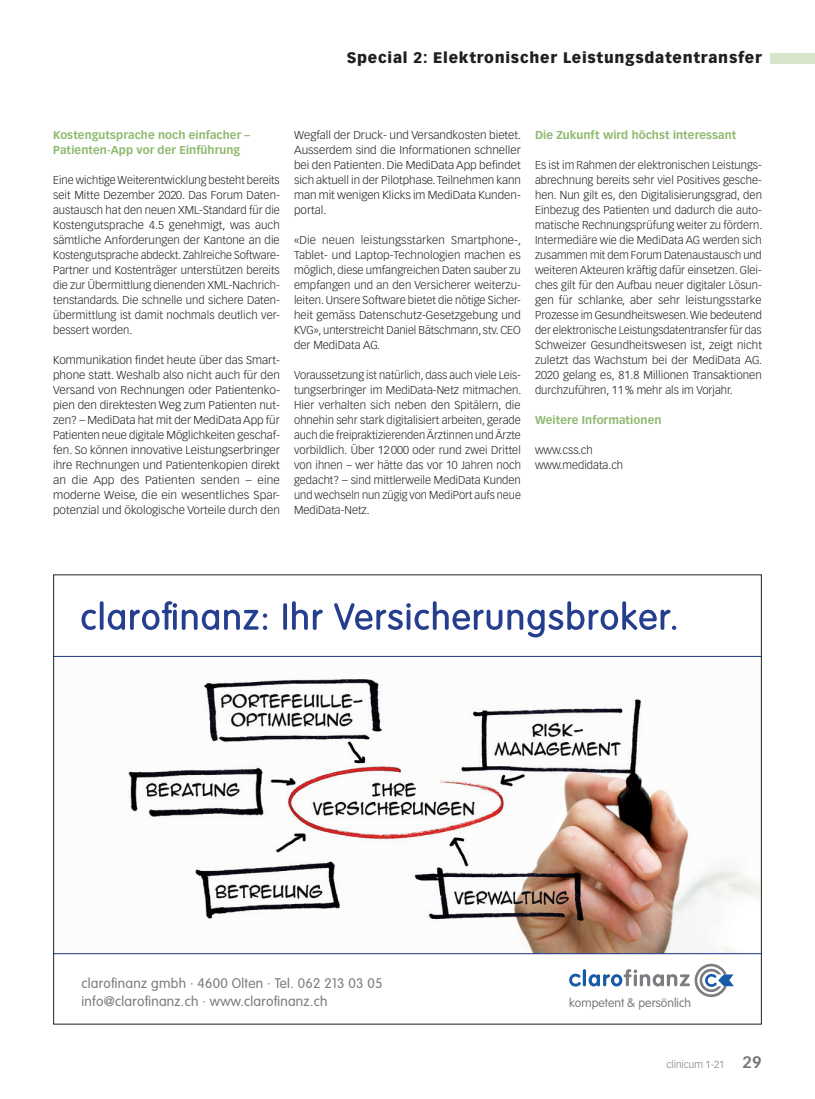
<style>
.page{position:relative;width:815px;height:1099px;background:#fff}
.page>*{position:absolute;margin:0;border:0;box-sizing:border-box;transform-origin:0 0}
.t1{font:900 15px "Vectora LT Std";letter-spacing:.05em;color:#231f20}
.t2{font:300 13.75px/17.5px "VAG Rounded Std";letter-spacing:.02em;color:#7a7c7f}
.t3{font:300 12.25px "VAG Rounded Std";color:#7a7c7f}
.Lauftext{font:300 11.25px/15px "Vectora LT Std";color:#231f20;text-align:justify}
.Lauftext-2{font:300 11.25px/15px "Vectora LT Std";color:#231f20;text-align:justify;scale:1.04 1}
.ZT_Special{font:700 11.25px/15px "Vectora LT Std";letter-spacing:.005em;color:#8db96e}
.t4{font:300 10px "Vectora LT Std";color:#76787b}
.s1{font-weight:700;font-size:16.25px}
</style>
<div class="page">
<div style="left:770px;top:53px;width:45px;height:10px;background:#d8e5cd"></div>
<hr style="left:583px;top:969px;width:3px;height:17px;background:#185aaa;border-radius:2px">
<svg style="left:569px;top:973px;width:12px;height:13px"></svg>
<svg style="left:589px;top:963px;width:145px;height:34px"></svg>
<svg style="left:55px;top:656px;width:705px;height:298px"></svg>
<svg style="left:81px;top:609px;width:15px;height:21px"></svg>
<svg style="left:100px;top:601px;width:4px;height:29px"></svg>
<svg style="left:108px;top:601px;width:159px;height:29px"></svg>
<svg style="left:283px;top:603px;width:4px;height:27px"></svg>
<svg style="left:292px;top:601px;width:31px;height:29px"></svg>
<svg style="left:334px;top:601px;width:342px;height:36px"></svg>
<h1 class="t1" style="left:347px;top:49px;width:417px">Special 2: Elektronischer Leistungsdatentransfer</h1>
<p class="ZT_Special" style="left:53px;top:128px;width:199px">Kostengutsprache noch einfacher –<br>Patienten-App vor der Einführung</p>
<p class="Lauftext" style="left:53px;top:173px;width:228px">Eine wichtige Weiterentwicklung besteht bereits seit Mitte Dezember 2020. Das Forum Daten&shy;austausch hat den neuen XML-Standard fü r die Kostengutsprache 4.5 genehmigt, was auch sämtliche Anforderungen der Kantone an die Kostengutsprache abdeckt. Zahlreiche Software-Partner und Kostenträger unterstützen bereits die zur Übermittlung dienenden XML-Nachrich&shy;tenstandards. Die schnelle und sichere Daten&shy;übermittlung ist damit nochmals deutlich ver&shy;bessert worden.</p>
<p class="Lauftext-2" style="left:53px;top:353px;width:220px">Kommunikation findet heute über das Smart&shy;phone statt. Weshalb also nicht auch für den Versand von Rechnungen oder Patientenko&shy;pien den direktesten Weg zum Patienten nut&shy;zen? – MediData hat mit der MediData App für Patienten neue digitale Möglichkeiten geschaf&shy;fen. So können innovative Leistungserbringer ihre Rechnungen und Patientenkopien direkt an die App des Patienten senden – eine moderne Weise, die ein wesentliches Spar&shy;potenzial und ökologische Vorteile durch den</p>
<p class="Lauftext-2" style="left:294px;top:128px;width:220px">Wegfall der Druck- und Versandkosten bietet.<br>Ausserdem sind die Informationen schneller bei den Patienten. Die MediData App befindet sich aktuell in der Pilotphase. Teilnehmen kann man mit wenigen Klicks im MediData Kunden&shy;portal.</p>
<p class="Lauftext" style="left:294px;top:233px;width:229px">«Die neuen leistungsstarken Smartphone-, Tablet- und Laptop-Technologien machen es möglich, diese umfangreichen Daten sauber zu empfangen und an den Versicherer weiterzu&shy;leiten. Unsere Software bietet die nötige Sicher&shy;heit gemäss Datenschutz-Gesetzgebung und KVG», unterstreicht Daniel Bätschmann, stv. CEO der MediData AG.</p>
<p class="Lauftext" style="left:294px;top:368px;width:229px">Voraussetzung ist natü rlich, dass auch viele Leis&shy;tungserbringer im MediData-Netz mitmachen.<br>Hier verhalten sich neben den Spitälern, die ohnehin sehr stark digitalisiert arbeiten, gerade auch die freipraktizierenden Ärztinnen und Ärzte vorbildlich. Ü ber 12000 oder rund zwei Drittel von ihnen – wer hätte das vor 10 Jahren noch gedacht? – sind mittlerweile MediData Kunden und wechseln nun zügig von MediPort aufs neue MediData-Netz.</p>
<p class="ZT_Special" style="left:535px;top:128px;width:203px">Die Zukunft wird höchst interessant</p>
<p class="Lauftext" style="left:535px;top:158px;width:229px">Es ist im Rahmen der elektronischen Leistungs&shy;abrechnung bereits sehr viel Positives gesche&shy;hen. Nun gilt es, den Digitalisierungsgrad, den Einbezug des Patienten und dadurch die auto&shy;matische Rechnungsprüfung weiter zu fördern.<br>Intermediäre wie die MediData AG werden sich zusammen mit dem Forum Datenaustausch und weiteren Akteuren kräftig dafür einsetzen. Glei&shy;ches gilt für den Aufbau neuer digitaler Lösun&shy;gen für schlanke, aber sehr leistungsstarke Prozesse im Gesundheitswesen. Wie bedeutend der elektronische Leistungsdatentransfer für das Schweizer Gesundheitswesen ist, zeigt nicht zuletzt das Wachstum bei der MediData AG.<br>2020 gelang es, 81.8 Millionen Transaktionen durchzuführen, 11% mehr als im Vorjahr.</p>
<p class="ZT_Special" style="left:535px;top:413px;width:128px">Weitere Informationen</p>
<p class="Lauftext" style="left:535px;top:443px;width:59px">www.css.ch</p>
<p class="Lauftext" style="left:535px;top:458px;width:90px">www.medidata.ch</p>
<p class="t2" style="left:81px;top:975px;width:303px">clarofinanz gmbh · 4600 Olten · Tel. 062 213 03 05 info@clarofinanz.ch · www.clarofinanz.ch</p>
<p class="t3" style="left:569px;top:995px;width:123px">kompetent &amp; persönlich</p>
<p class="t4" style="left:667px;top:1058px;width:97px">clinicum 1-21 <span class="s1">29</span></p>
</div>
